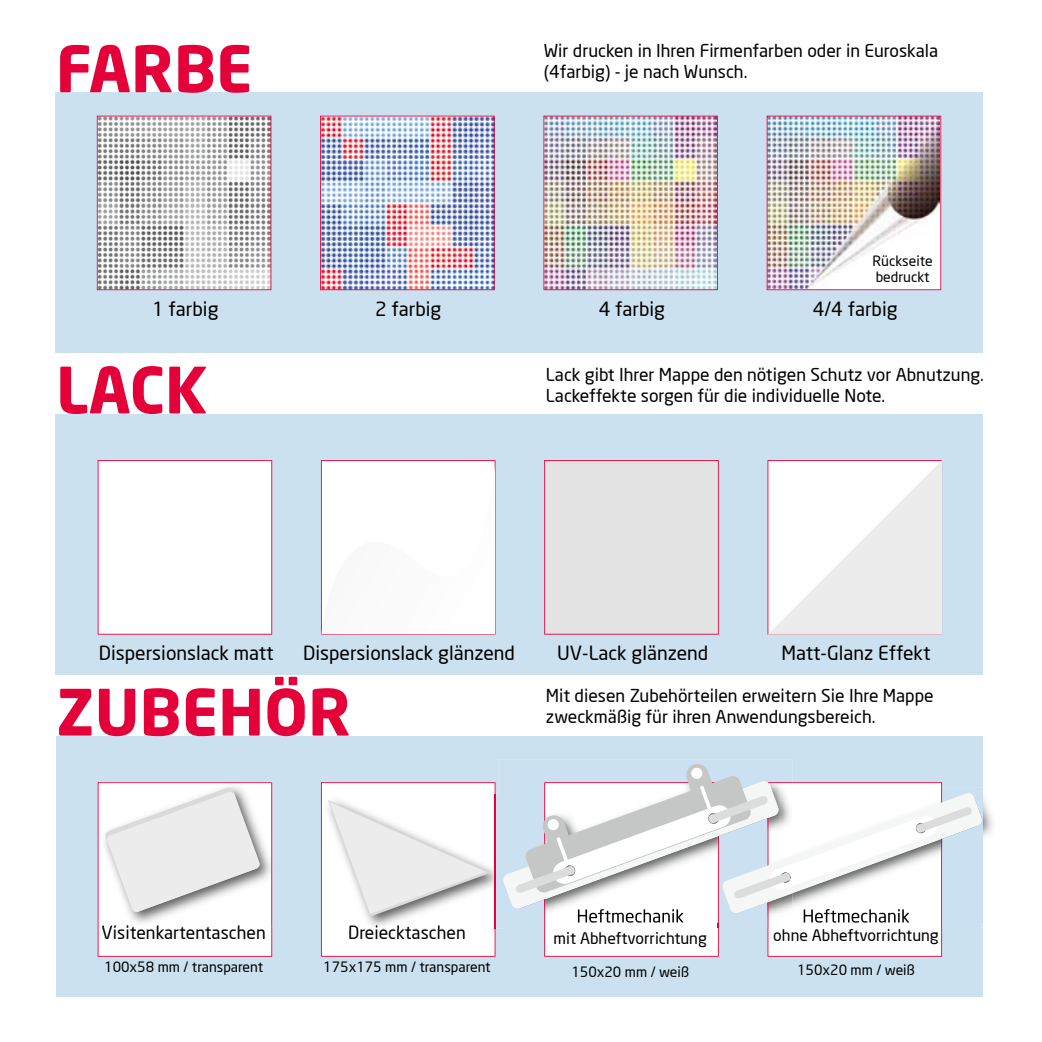
<style>
.page{position:relative;width:1042px;height:1042px;background:#fff}
.page>*{position:absolute;margin:0;border:0;box-sizing:border-box;transform-origin:0 0}
.t1{font:700 63px "Neo Sans";color:#e40039}
.t2{font:19.25px "Neo Sans";color:#000}
.t3{font:17.5px/21px "Neo Sans";color:#000}
.t4{font:15.75px "Neo Sans";color:#000}
.t5{font:14px/16.8px "Neo Sans";color:#000}
</style>
<div class="page">
<div style="left:56px;top:414px;width:927px;height:260px;background:#cce1f0"></div>
<div style="left:56px;top:93px;width:927px;height:260px;background:#cce1f0"></div>
<div style="left:98px;top:460px;width:174px;height:174px;background:#fff"></div>
<div style="left:544px;top:460px;width:175px;height:174px;background:#e3e3e4"></div>
<div style="left:56px;top:736px;width:927px;height:260px;background:#cce1f0"></div>
<img style="left:983px;top:798px;width:10px;height:39px">
<svg style="left:502px;top:764px;width:481px;height:193px"></svg>
<svg style="left:98px;top:782px;width:174px;height:175px;background:#efeced"></svg>
<img style="left:495px;top:795px;width:1px;height:133px">
<img style="left:502px;top:795px;width:1px;height:128px">
<svg style="left:321px;top:782px;width:174px;height:175px;background:#f3eef0"></svg>
<svg style="left:97px;top:116px;width:174px;height:174px;background:#d0cdce"></svg>
<svg style="left:320px;top:116px;width:175px;height:174px;background:#c1b4cc"></svg>
<img style="left:543px;top:116px;width:175px;height:174px">
<img style="left:767px;top:116px;width:174px;height:174px">
<svg style="left:767px;top:460px;width:175px;height:174px;background:#f4eff0"></svg>
<div style="left:321px;top:460px;width:174px;height:174px;background:#fff"></div>
<h1 class="t1" style="left:56px;top:28px;width:198px">FARBE</h1>
<p class="t3" style="left:544px;top:39px;width:396px">Wir drucken in Ihren Firmenfarben oder in Euroskala (4farbig) - je nach Wunsch.</p>
<p class="t5" style="left:872px;top:252px;width:62px">Rückseite bedruckt</p>
<p class="t2" style="left:152px;top:297px;width:68px">1 farbig</p>
<p class="t2" style="left:375px;top:297px;width:68px">2 farbig</p>
<p class="t2" style="left:599px;top:297px;width:68px">4 farbig</p>
<p class="t2" style="left:813px;top:297px;width:86px">4/4 farbig</p>
<h1 class="t1" style="left:56px;top:350px;width:153px">LACK</h1>
<p class="t3" style="left:546px;top:364px;width:439px">Lack gibt Ihrer Mappe den nötigen Schutz vor Abnutzung.<br>Lackeffekte sorgen für die individuelle Note.</p>
<p class="t2" style="left:99px;top:641px;width:176px">Dispersionslack matt</p>
<p class="t2" style="left:303px;top:641px;width:213px">Dispersionslack glänzend</p>
<p class="t2" style="left:557px;top:641px;width:153px">UV-Lack glänzend</p>
<p class="t2" style="left:781px;top:641px;width:150px">Matt-Glanz Effekt</p>
<h1 class="t1" style="left:56px;top:672px;width:296px">ZUBEHÖR</h1>
<p class="t3" style="left:546px;top:684px;width:389px">Mit diesen Zubehörteilen erweitern Sie Ihre Mappe zweckmäßig für ihren Anwendungsbereich.</p>
<p class="t3" style="left:102px;top:921px;width:166px">Visitenkartentaschen</p>
<p class="t5" style="left:104px;top:958px;width:160px">100x58 mm / transparent</p>
<p class="t3" style="left:348px;top:921px;width:119px">Dreiecktaschen</p>
<p class="t5" style="left:323px;top:958px;width:169px">175x175 mm / transparent</p>
<p class="t4" style="left:554px;top:928px;width:155px">mit Abheftvorrichtung</p>
<p class="t5" style="left:571px;top:963px;width:119px">150x20 mm / weiß</p>
<p class="t4" style="left:773px;top:926px;width:167px">ohne Abheftvorrichtung</p>
<p class="t5" style="left:797px;top:961px;width:119px">150x20 mm / weiß</p>
</div>
